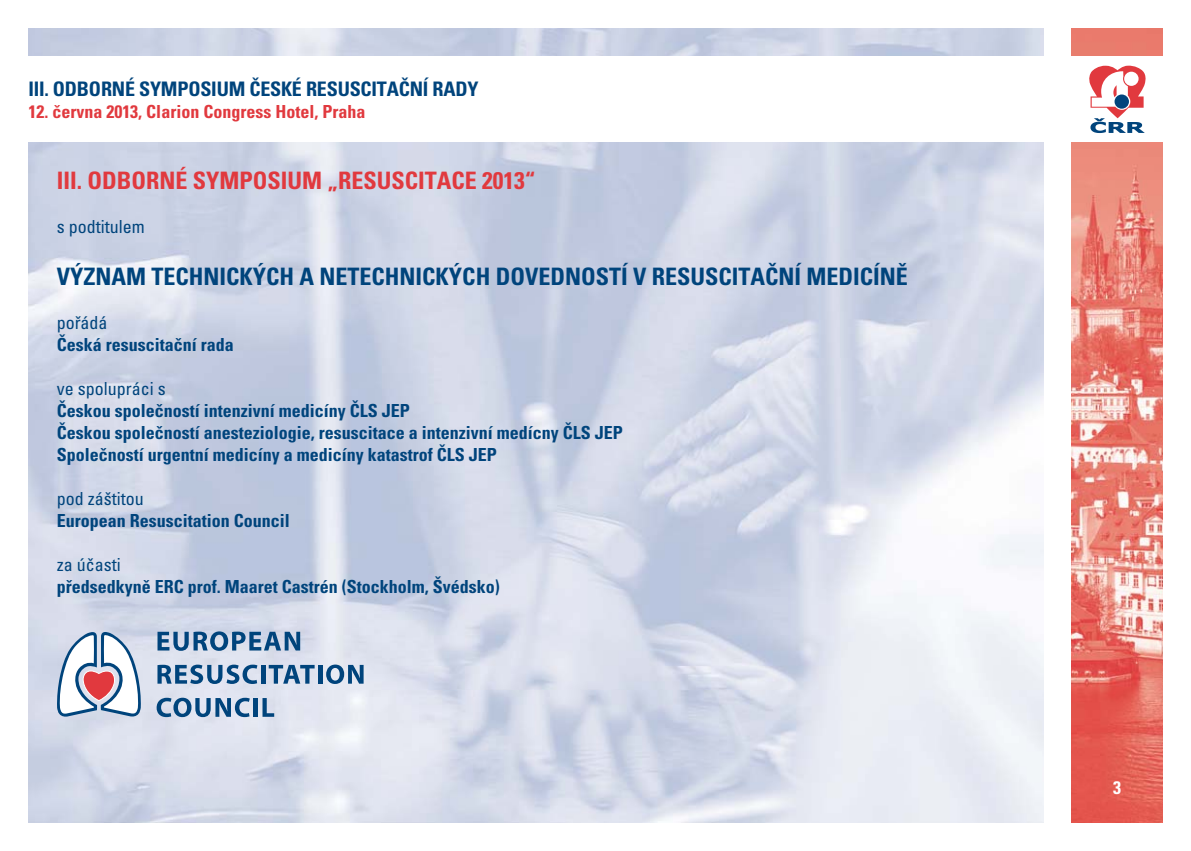
<style>
.page{position:relative;width:1191px;height:851px;background:#fff}
.page>*{position:absolute;margin:0;border:0;box-sizing:border-box;transform-origin:0 0}
.t1{font:700 condensed 24px "Univers CE";color:#00447c}
.t2{font:700 condensed 24px "Univers CE";color:#e1393e}
.t3{font:700 condensed 20px "Univers CE";letter-spacing:-.01em;color:#00447c}
.t4{font:700 condensed 18px/22px "Univers CE";color:#00447c}
.t5{font:condensed 18px "Univers CE";color:#00447c}
.t6{font:700 condensed 18px "Univers CE";color:#e1393e}
.t7{font:700 condensed 18px "Univers CE";color:#fff}
</style>
<div class="page">
<img style="left:28px;top:28px;width:1015px;height:794px">
<img style="left:1071px;top:28px;width:91px;height:794px">
<div style="left:0;top:57px;width:1191px;height:85px;background:#fff"></div>
<svg style="left:1089px;top:65px;width:57px;height:68px"></svg>
<div style="left:1114px;top:94px;width:15px;height:15px;background:#00447c;border-radius:50%"></div>
<svg style="left:157px;top:631px;width:143px;height:19px;background:#6d91b4"></svg>
<svg style="left:157px;top:664px;width:100px;height:19px;background:#7799b9"></svg>
<hr style="left:261px;top:664px;width:4px;height:19px;background:#00447c">
<svg style="left:269px;top:664px;width:45px;height:19px"></svg>
<hr style="left:318px;top:664px;width:4px;height:19px;background:#00447c">
<svg style="left:326px;top:664px;width:37px;height:19px"></svg>
<svg style="left:157px;top:697px;width:93px;height:20px;background:#7c9cbc"></svg>
<div style="left:253px;top:698px;width:5px;height:18px;background:#00447c"></div>
<svg style="left:262px;top:698px;width:12px;height:18px"></svg>
<svg style="left:57px;top:631px;width:84px;height:86px"></svg>
<p class="t3" style="left:28px;top:82px;width:451px">III. ODBORNÉ SYMPOSIUM ČESKÉ RESUSCITAČNÍ RADY</p>
<p class="t6" style="left:28px;top:105px;width:338px">12. června 2013, Clarion Congress Hotel, Praha</p>
<h1 class="t2" style="left:57px;top:171px;width:480px">III. ODBORNÉ SYMPOSIUM „RESUSCITACE 2013“</h1>
<p class="t5" style="left:57px;top:220px;width:89px">s podtitulem</p>
<h1 class="t1" style="left:57px;top:267px;width:852px">VÝZNAM TECHNICKÝCH A NETECHNICKÝCH DOVEDNOSTÍ V RESUSCITAČNÍ MEDICÍNĚ</h1>
<p class="t5" style="left:57px;top:316px;width:52px">pořádá</p>
<p class="t4" style="left:57px;top:335px;width:178px">Česká resuscitační rada</p>
<p class="t5" style="left:57px;top:382px;width:110px">ve spolupráci s</p>
<p class="t4" style="left:57px;top:401px;width:567px">Českou společností intenzivní medicíny ČLS JEP<br>Českou společností anesteziologie, resuscitace a intenzivní medícny ČLS JEP<br>Společností urgentní medicíny a medicíny katastrof ČLS JEP</p>
<p class="t5" style="left:57px;top:492px;width:88px">pod záštitou</p>
<p class="t4" style="left:57px;top:511px;width:235px">European Resuscitation Council</p>
<p class="t5" style="left:57px;top:558px;width:65px">za účasti</p>
<p class="t4" style="left:57px;top:577px;width:444px">předsedkyně ERC prof. Maaret Castrén (Stockholm, Švédsko)</p>
<p class="t7" style="left:1113px;top:781px;width:9px">3</p>
</div>
